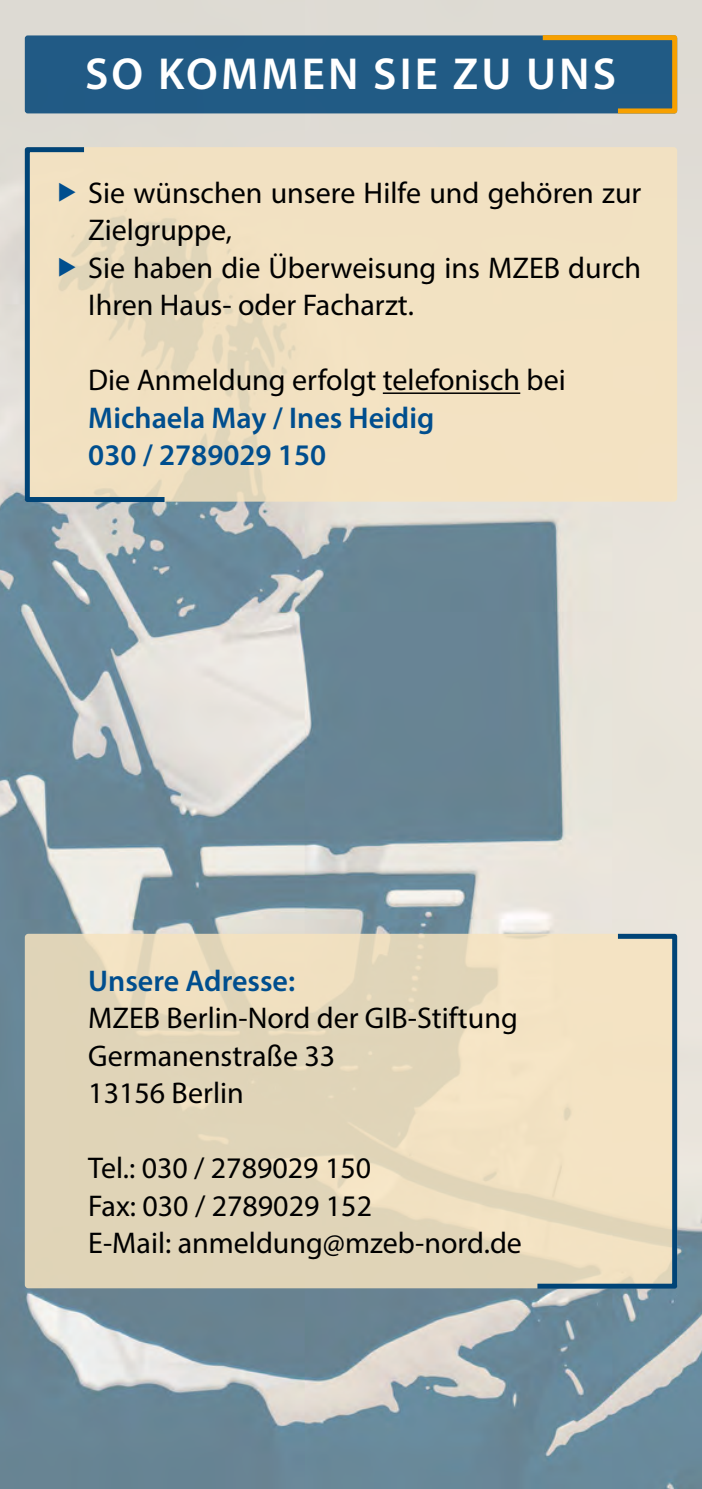
<style>
.page{position:relative;width:702px;height:1489px;background:#fff}
.page>*{position:absolute;margin:0;border:0;box-sizing:border-box;transform-origin:0 0}
.t1{font:600 45px "Myriad Pro";letter-spacing:.07em;color:#fff}
.t2{font:30px/37.5px "Myriad Pro";color:#000}
.t3{font:600 30px "Myriad Pro";color:#004e8e}
</style>
<div class="page">
<img style="left:0;top:0;width:702px;height:1488px">
<div style="left:26px;top:37px;width:650px;height:75px;background:#215b85;border-radius:2px"></div>
<div style="left:25px;top:35px;width:652px;height:78px;border:2px solid #047;border-radius:2px"></div>
<div style="left:25px;top:147px;width:652px;height:354px;background:#f6e3bf;border-radius:4px"></div>
<svg style="left:22px;top:145px;width:147px;height:359px"></svg>
<svg style="left:25px;top:933px;width:652px;height:355px;background:#e4d7ba"></svg>
<svg style="left:532px;top:931px;width:147px;height:359px;background:#e4d8be"></svg>
<hr style="left:383px;top:392px;width:137px;height:2px;background:#000">
<svg style="left:537px;top:33px;width:142px;height:83px"></svg>
<svg style="left:59px;top:182px;width:17px;height:19px"></svg>
<svg style="left:59px;top:257px;width:17px;height:19px"></svg>
<p class="t1" style="left:85px;top:45px;width:532px">SO KOMMEN SIE ZU UNS</p>
<p class="t2" style="left:88px;top:173px;width:554px">Sie wünschen unsere Hilfe und gehören zur<br>Zielgruppe,</p>
<p class="t2" style="left:88px;top:248px;width:554px">Sie haben die Überweisung ins MZEB durch<br>Ihren Haus- oder Facharzt.</p>
<p class="t2" style="left:88px;top:361px;width:479px">Die Anmeldung erfolgt telefonisch bei</p>
<p class="t3" style="left:88px;top:398px;width:347px">Michaela May / Ines Heidig</p>
<p class="t3" style="left:88px;top:436px;width:239px">030 / 2789029 150</p>
<p class="t3" style="left:88px;top:961px;width:208px">Unsere Adresse:</p>
<p class="t2" style="left:88px;top:998px;width:431px">MZEB Berlin-Nord der GIB-Stiftung</p>
<p class="t2" style="left:88px;top:1036px;width:248px">Germanenstraße 33</p>
<p class="t2" style="left:88px;top:1073px;width:157px">13156 Berlin</p>
<p class="t2" style="left:88px;top:1148px;width:284px">Tel.: 030 / 2789029 150</p>
<p class="t2" style="left:88px;top:1186px;width:285px">Fax: 030 / 2789029 152</p>
<p class="t2" style="left:88px;top:1223px;width:435px">E-Mail: anmeldung@mzeb-nord.de</p>
</div>
